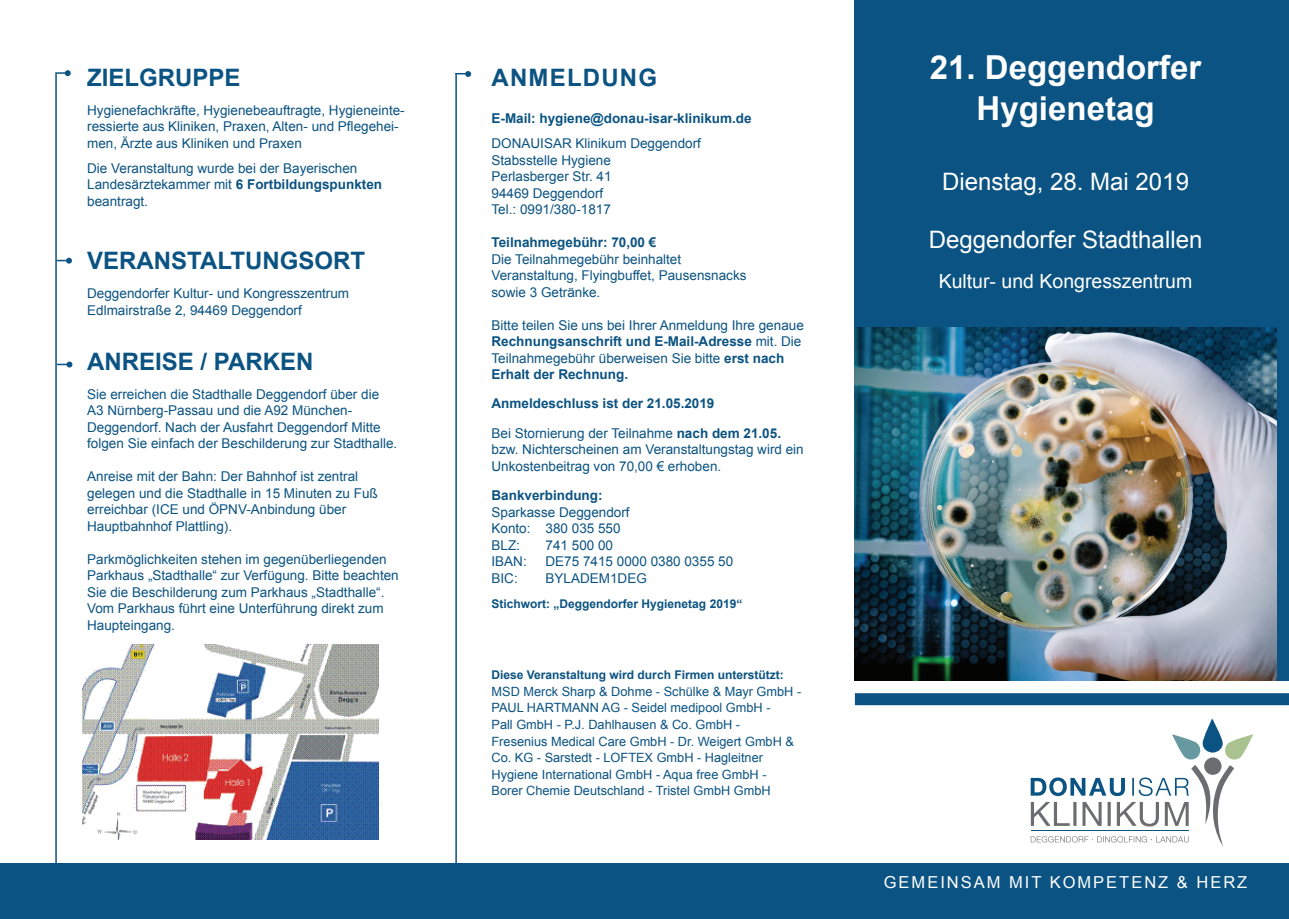
<style>
.page{position:relative;width:1289px;height:919px;background:#fff}
.page>*{position:absolute;margin:0;border:0;box-sizing:border-box;transform-origin:0 0}
.t1{font:700 33px/40.5px "Arial";color:#fff;text-align:center}
.t2{font:24px "Arial";color:#fff}
.t3{font:700 24px "Arial";color:#0b5382}
.t4{font:700 24px "Arial";letter-spacing:.05em;color:#0b5382}
.t5{font:19.5px "Arial";color:#fff}
.t6{font:16.5px "Arial";letter-spacing:.12em;color:#fff}
.t7{font:13.5px/16.5px "Arial";color:#0b5382}
.t8{font:700 13.5px/29.2px "Arial";color:#0b5382}
.t9{font:12.75px/16.5px "Arial";color:#0b5382}
.t10{font:700 12px "Arial";color:#0b5382}
.s1{font-weight:700}
.s2{font-weight:400}
</style>
<div class="page">
<div style="left:854px;top:0;width:434px;height:680px;background:#0b5382"></div>
<div style="left:0;top:863px;width:1288px;height:55px;background:#0b5382"></div>
<svg style="left:1202px;top:718px;width:20px;height:34px"></svg>
<svg style="left:1030px;top:734px;width:223px;height:113px"></svg>
<div style="left:854px;top:693px;width:434px;height:12px;background:#0b5382"></div>
<hr style="left:455px;top:73px;width:2px;height:801px;background:#0b5382">
<svg style="left:455px;top:71px;width:16px;height:6px"></svg>
<hr style="left:55px;top:73px;width:2px;height:816px;background:#0b5382">
<svg style="left:55px;top:70px;width:16px;height:6px"></svg>
<svg style="left:57px;top:361px;width:15px;height:6px"></svg>
<svg style="left:57px;top:258px;width:15px;height:5px"></svg>
<img style="left:83px;top:644px;width:295px;height:195px">
<img style="left:854px;top:327px;width:422px;height:353px">
<h2 class="t3" style="left:87px;top:61px;width:155px">Zielgruppe</h2>
<p class="t7" style="left:87px;top:102px;width:319px">Hygienefachkräfte, Hygienebeauftragte, Hygieneinte&shy;ressierte aus Kliniken, Praxen, Alten- und Pflegehei&shy;men, Ärzte aus Kliniken und Praxen</p>
<p class="t7" style="left:87px;top:160px;width:296px">Die Veranstaltung wurde bei der Bayerischen<br>Landesärztekammer mit <span class="s1">6 Fortbildungspunkten </span>beantragt.</p>
<h2 class="t3" style="left:87px;top:244px;width:176px">VERANSTALTUNG</h2>
<h2 class="t3" style="left:298px;top:244px;width:68px">SORT</h2>
<p class="t7" style="left:87px;top:285px;width:263px">Deggendorfer Kultur- und Kongresszentrum<br>Edlmairstraße 2, 94469 Deggendorf</p>
<h2 class="t3" style="left:87px;top:345px;width:144px">Anreise / Par</h2>
<h2 class="t3" style="left:263px;top:345px;width:52px">ken</h2>
<p class="t7" style="left:87px;top:386px;width:311px">Sie erreichen die Stadthalle Deggendorf über die A3 Nürnberg-Passau und die A92 München-Deggendorf. Nach der Ausfahrt Deggendorf Mitte folgen Sie einfach der Beschilderung zur Stadthalle.</p>
<p class="t7" style="left:87px;top:468px;width:292px">Anreise mit der Bahn: Der Bahnhof ist zentral gelegen und die Stadthalle in 15 Minuten zu Fuß erreichbar (ICE und ÖPNV-Anbindung über Hauptbahnhof Plattling).</p>
<p class="t7" style="left:87px;top:551px;width:313px">Parkmöglichkeiten stehen im gegenüberliegenden Parkhaus „Stadthalle“ zur Verfügung. Bitte beachten Sie die Beschilderung zum Parkhaus „Stadthalle“.<br>Vom Parkhaus führt eine Unterführung direkt zum Haupteingang.</p>
<h2 class="t4" style="left:491px;top:61px;width:167px">Anmeldung</h2>
<p class="t8" style="left:491px;top:104px;width:261px">E-Mail: hygiene@donau-isar-klinikum.de</p>
<p class="t7" style="left:491px;top:135px;width:211px">DONAUISAR Klinikum Deggendorf<br>Stabsstelle Hygiene<br>Perlasberger Str. 41<br>94469 Deggendorf<br>Tel.: 0991/380-1817</p>
<p class="t8" style="left:491px;top:228px;width:166px">Teilnahmegebühr: 70,00 €</p>
<p class="t7" style="left:491px;top:251px;width:256px">Die Teilnahmegebühr beinhaltet<br>Veranstaltung, Flyingbuffet, Pausensnacks sowie 3 Getränke.</p>
<p class="t7" style="left:491px;top:317px;width:314px">Bitte teilen Sie uns bei Ihrer Anmeldung Ihre genaue <span class="s1">Rechnungsanschrift und E-Mail-Adresse</span> mit. Die Teilnahmegebühr überweisen Sie bitte <span class="s1">erst nach Erhalt der Rechnung.</span></p>
<p class="t8" style="left:491px;top:389px;width:291px">Anmeldeschluss ist der 21.05.2019<br><span class="s2">Bei Stornierung der Teilnahme</span> nach dem 21.05.</p>
<p class="t7" style="left:491px;top:441px;width:314px">bzw. Nichterscheinen am Veranstaltungstag wird ein<br>Unkostenbeitrag von 70,00 € erhoben.</p>
<p class="t8" style="left:491px;top:481px;width:113px">Bankverbindung:</p>
<p class="t7" style="left:491px;top:503px;width:140px">Sparkasse Deggendorf<br>Konto: 380 035 550<br>BLZ:</p>
<p class="t7" style="left:545px;top:536px;width:69px">741 500 00</p>
<p class="t7" style="left:491px;top:553px;width:37px">IBAN:</p>
<p class="t7" style="left:545px;top:553px;width:189px">DE75 7415 0000 0380 0355 50</p>
<p class="t7" style="left:491px;top:569px;width:28px">BIC:</p>
<p class="t7" style="left:545px;top:569px;width:103px">BYLADEM1DEG</p>
<p class="t10" style="left:491px;top:595px;width:252px">Stichwort: „Deggendorfer Hygienetag 2019“</p>
<p class="t10" style="left:491px;top:667px;width:294px">Diese Veranstaltung wird durch Firmen unterstützt:</p>
<p class="t9" style="left:491px;top:683px;width:311px">MSD Merck Sharp &amp; Dohme - Schülke &amp; Mayr GmbH - PAUL HARTMANN AG - Seidel medipool GmbH -<br>Pall GmbH - P.J. Dahlhausen &amp; Co. GmbH -<br>Fresenius Medical Care GmbH - Dr. Weigert GmbH &amp; Co. KG - Sarstedt - LOFTEX GmbH - Hagleitner Hygiene International GmbH - Aqua free GmbH -<br>Borer Chemie Deutschland - Tristel GmbH GmbH</p>
<h1 class="t1" style="left:929px;top:48px;width:273px">21. Deggendorfer<br>Hygienetag</h1>
<h2 class="t2" style="left:942px;top:166px;width:248px">Dienstag, 28. Mai 2019</h2>
<h2 class="t2" style="left:928px;top:223px;width:275px">Deggendorfer Stadthallen</h2>
<h3 class="t5" style="left:938px;top:268px;width:255px">Kultur- und Kongresszentrum</h3>
<p class="t6" style="left:883px;top:871px;width:365px">GEMEINSAM MIT KOMPETENZ &amp; HERZ</p>
</div>
